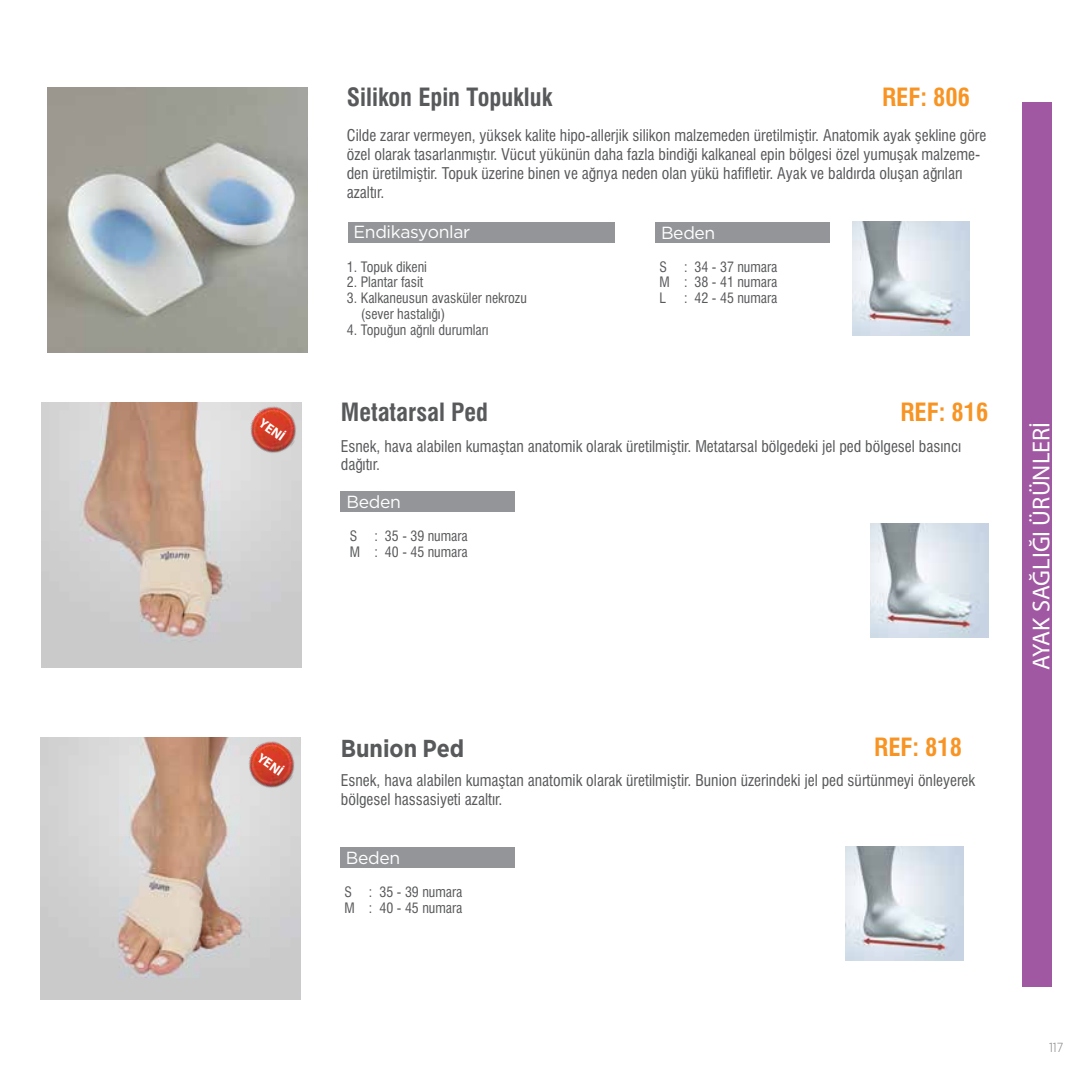
<style>
.page{position:relative;width:1092px;height:1092px;background:#fff}
.page>*{position:absolute;margin:0;border:0;box-sizing:border-box;transform-origin:0 0}
.t1{font:24.5px "Swiss Condensed Bold Tr";color:#58595b}
.t2{font:24.5px "Swiss Condensed Bold Tr";color:#f79423}
.t3{font:24.5px "Myriad Pro";color:#fff}
.t4{font:700 24.5px "Gotham Narrow";color:#58595b}
.t5{font:17.5px "Gotham";letter-spacing:-.02em;color:#fff}
.t6{font:15.75px/19.2px "Swiss Condensed Tr";color:#58595b}
.t7{font:14px/15.8px "Swiss Condensed Tr";color:#58595b}
.t8{font:700 13.47px "Myriad Pro";color:#fff}
.t9{font:300 13.12px "Gotham Narrow";color:#808285}
</style>
<div class="page">
<div style="left:1022px;top:102px;width:29px;height:884px;background:#a158a3"></div>
<img style="left:852px;top:222px;width:117px;height:113px">
<img style="left:47px;top:87px;width:261px;height:266px">
<div style="left:348px;top:222px;width:266px;height:21px;background:#939598"></div>
<div style="left:655px;top:222px;width:174px;height:21px;background:#939598"></div>
<img style="left:41px;top:402px;width:261px;height:265px">
<img style="left:870px;top:524px;width:118px;height:113px">
<div style="left:341px;top:490px;width:174px;height:21px;background:#939598"></div>
<img style="left:241px;top:402px;width:61px;height:61px">
<img style="left:40px;top:737px;width:261px;height:262px">
<img style="left:845px;top:846px;width:118px;height:114px">
<div style="left:340px;top:846px;width:174px;height:21px;background:#939598"></div>
<img style="left:239px;top:737px;width:62px;height:61px">
<p class="t8" style="left:265px;top:414px;width:30px;rotate:35deg">YENİ</p>
<p class="t8" style="left:264px;top:749px;width:30px;rotate:35deg">YENİ</p>
<h1 class="t1" style="left:347px;top:82px;width:207px">Silikon Epin Topukluk</h1>
<p class="t6" style="left:347px;top:125px;width:641px">Cilde zarar vermeyen, yüksek kalite hipo-allerjik silikon malzemeden üretilmiştir. Anatomik ayak şekline göre özel olarak tasarlanmıştır. Vücut yükünün daha fazla bindiği kalkaneal epin bölgesi özel yumuşak malzeme&shy;den üretilmiştir. Topuk üzerine binen ve ağrıya neden olan yükü hafifletir. Ayak ve baldırda oluşan ağrıları azaltır.</p>
<h1 class="t2" style="left:882px;top:82px;width:89px">REF: 806</h1>
<p class="t5" style="left:353px;top:222px;width:118px">Endikasyonlar</p>
<p class="t5" style="left:661px;top:223px;width:56px">Beden</p>
<p class="t7" style="left:347px;top:259px;width:82px">1. Topuk dikeni</p>
<p class="t7" style="left:347px;top:274px;width:78px">2. Plantar fasit</p>
<p class="t7" style="left:361px;top:290px;width:168px;text-indent:-14px">3. Kalkaneusun avasküler nekrozu (sever hastalığı)</p>
<p class="t7" style="left:347px;top:322px;width:143px">4. Topuğun ağrılı durumları</p>
<p class="t7" style="left:659px;top:259px;width:119px;text-align:justify">S : 34 - 37 numara M : 38 - 41 numara L</p>
<p class="t7" style="left:684px;top:290px;width:95px">: 42 - 45 numara</p>
<h1 class="t2" style="left:900px;top:397px;width:89px">REF: 816</h1>
<h1 class="t1" style="left:341px;top:397px;width:149px">Metatarsal Ped</h1>
<p class="t6" style="left:341px;top:436px;width:622px">Esnek, hava alabilen kumaştan anatomik olarak üretilmiştir. Metatarsal bölgedeki jel ped bölgesel basıncı dağıtır.</p>
<p class="t5" style="left:346px;top:491px;width:56px">Beden</p>
<p class="t7" style="left:350px;top:528px;width:119px">S : 35 - 39 numara<br>M : 40 - 45 numara</p>
<h1 class="t2" style="left:874px;top:732px;width:89px">REF: 818</h1>
<h1 class="t4" style="left:341px;top:732px;width:125px">Bunion Ped</h1>
<p class="t6" style="left:341px;top:771px;width:635px">Esnek, hava alabilen kumaştan anatomik olarak üretilmiştir. Bunion üzerindeki jel ped sürtünmeyi önleyerek bölgesel hassasiyeti azaltır.</p>
<p class="t5" style="left:346px;top:847px;width:56px">Beden</p>
<p class="t7" style="left:344px;top:883px;width:119px">S : 35 - 39 numara<br>M : 40 - 45 numara</p>
<h1 class="t3" style="left:1025px;top:670px;width:250px;rotate:-90deg">AYAK SAĞLIĞI ÜRÜNLERİ</h1>
<p class="t9" style="left:1048px;top:1039px;width:16px">117</p>
</div>
